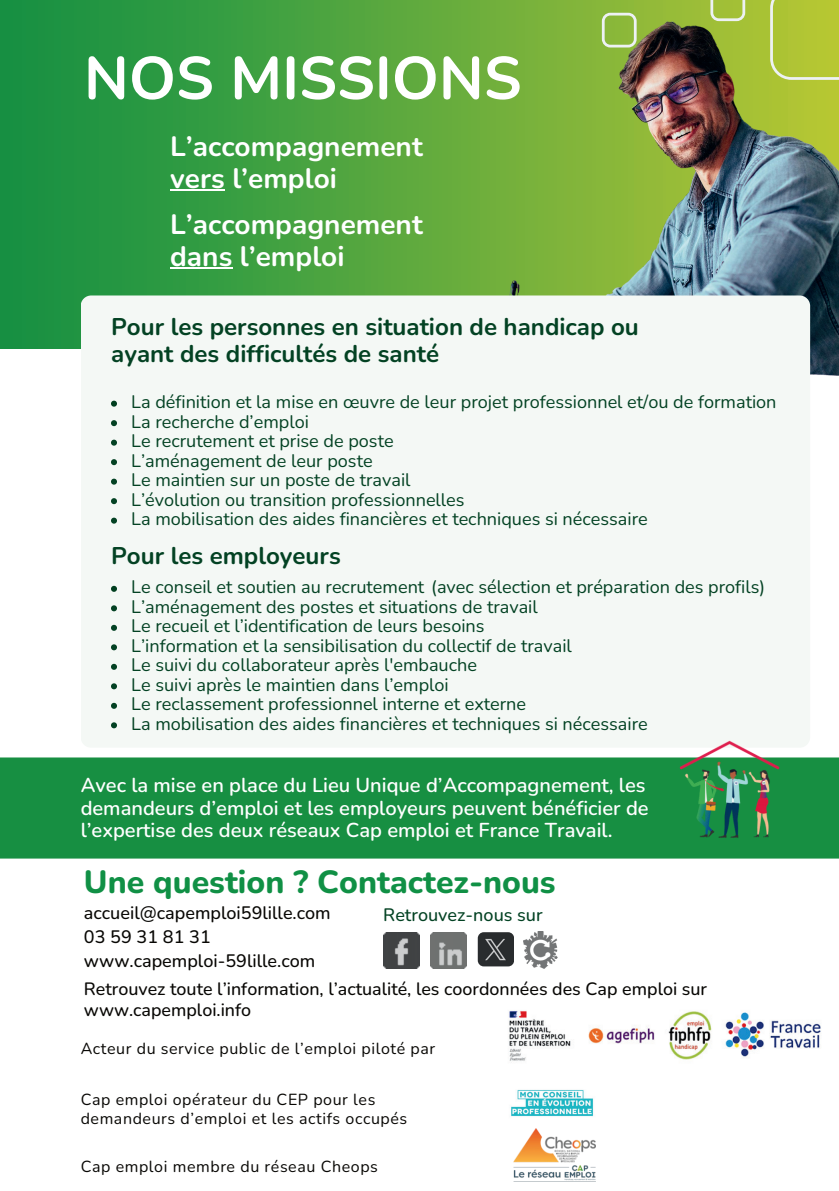
<style>
.page{position:relative;width:839px;height:1191px;background:#fff}
.page>*{position:absolute;margin:0;border:0;box-sizing:border-box;transform-origin:0 0}
.t1{font:700 60px "Nunito";color:#fff}
.t2{font:800 32px "Nunito";color:#109045}
.t3{font:700 28px/31.6px "Nunito";color:#fff}
.t4{font:700 24px/27px "Nunito";color:#034223}
.t5{font:600 20px/22.4px "Nunito";color:#fff}
.t6{font:18px/19.6px "Nunito";color:#034223}
.t7{font:500 18px/24px "Nunito";color:#080704}
.t8{font:500 18px "Nunito";color:#034223}
.t9{font:500 17.8px/20.8px "Nunito";color:#080704}
.t10{font:16px/18.6px "Nunito";letter-spacing:.035em;color:#080704}
</style>
<div class="page">
<img style="left:0;top:0;width:187px;height:349px">
<img style="left:511px;top:1089px;width:83px;height:40px">
<div style="left:0;top:757px;width:838px;height:102px;background:#178f42"></div>
<img style="left:187px;top:0;width:651px;height:376px">
<div style="left:81px;top:295px;width:729px;height:453px;background:#f4f8f5;border-radius:10px"></div>
<img style="left:513px;top:1129px;width:83px;height:52px">
<img style="left:509px;top:1010px;width:312px;height:51px">
<img style="left:665px;top:740px;width:135px;height:118px">
<img style="left:383px;top:932px;width:36px;height:36px">
<img style="left:430px;top:932px;width:36px;height:36px">
<img style="left:477px;top:932px;width:36px;height:34px;border-radius:6px">
<img style="left:523px;top:931px;width:35px;height:38px">
<hr style="left:170px;top:189px;width:55px;height:2px;background:#fff">
<hr style="left:170px;top:267px;width:62px;height:2px;background:#fff">
<svg style="left:111px;top:401px;width:6px;height:6px"></svg>
<svg style="left:111px;top:420px;width:6px;height:6px"></svg>
<svg style="left:111px;top:440px;width:6px;height:6px"></svg>
<svg style="left:111px;top:459px;width:6px;height:6px"></svg>
<svg style="left:111px;top:479px;width:6px;height:6px"></svg>
<svg style="left:111px;top:498px;width:6px;height:6px"></svg>
<svg style="left:111px;top:518px;width:6px;height:6px"></svg>
<svg style="left:111px;top:586px;width:6px;height:6px"></svg>
<svg style="left:111px;top:605px;width:6px;height:6px"></svg>
<svg style="left:111px;top:625px;width:6px;height:6px"></svg>
<svg style="left:111px;top:644px;width:6px;height:6px"></svg>
<svg style="left:111px;top:664px;width:6px;height:6px"></svg>
<svg style="left:111px;top:683px;width:6px;height:6px"></svg>
<svg style="left:111px;top:703px;width:6px;height:6px"></svg>
<svg style="left:111px;top:722px;width:6px;height:6px"></svg>
<h1 class="t1" style="left:84px;top:37px;width:439px">NOS MISSIONS</h1>
<h3 class="t3" style="left:170px;top:130px;width:254px">L’accompagnement vers l’emploi</h3>
<h3 class="t3" style="left:170px;top:208px;width:254px">L’accompagnement dans l’emploi</h3>
<h3 class="t4" style="left:111px;top:312px;width:529px">Pour les personnes en situation de handicap ou ayant des difficultés de santé</h3>
<p class="t6" style="left:131px;top:391px;width:646px">La définition et la mise en œuvre de leur projet professionnel et/ou de formation La recherche d’emploi<br>Le recrutement et prise de poste<br>L’aménagement de leur poste<br>Le maintien sur un poste de travail<br>L’évolution ou transition professionnelles<br>La mobilisation des aides financières et techniques si nécessaire</p>
<h3 class="t4" style="left:111px;top:541px;width:231px">Pour les employeurs</h3>
<p class="t6" style="left:131px;top:577px;width:635px">Le conseil et soutien au recrutement (avec sélection et préparation des profils)<br>L’aménagement des postes et situations de travail<br>Le recueil et l’identification de leurs besoins<br>L’information et la sensibilisation du collectif de travail<br>Le suivi du collaborateur après l'embauche<br>Le suivi après le maintien dans l’emploi<br>Le reclassement professionnel interne et externe<br>La mobilisation des aides financières et techniques si nécessaire</p>
<p class="t5" style="left:81px;top:773px;width:569px">Avec la mise en place du Lieu Unique d’Accompagnement, les demandeurs d’emploi et les employeurs peuvent bénéficier de l’expertise des deux réseaux Cap emploi et France Travail.</p>
<h2 class="t2" style="left:84px;top:860px;width:473px">Une question ? Contactez-nous</h2>
<p class="t7" style="left:84px;top:900px;width:248px">accueil@capemploi59lille.com<br>03 59 31 81 31 www.capemploi-59lille.com</p>
<p class="t8" style="left:383px;top:902px;width:161px">Retrouvez-nous sur</p>
<p class="t9" style="left:84px;top:978px;width:624px">Retrouvez toute l’information, l’actualité, les coordonnées des Cap emploi sur www.capemploi.info</p>
<p class="t10" style="left:81px;top:1038px;width:356px">Acteur du service public de l’emploi piloté par</p>
<p class="t10" style="left:81px;top:1089px;width:328px">Cap emploi opérateur du CEP pour les demandeurs d’emploi et les actifs occupés</p>
<p class="t10" style="left:81px;top:1156px;width:299px">Cap emploi membre du réseau Cheops</p>
</div>
